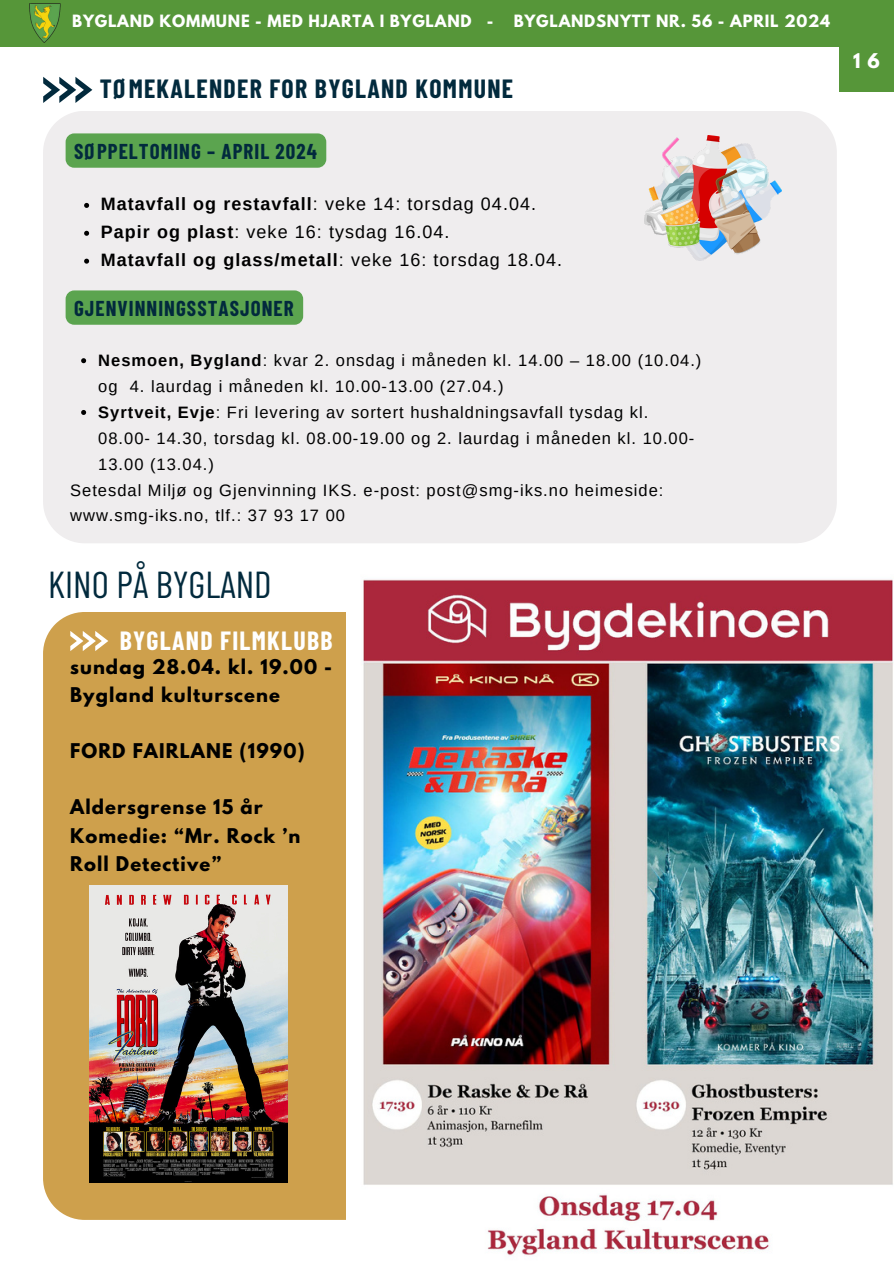
<style>
.page{position:relative;width:894px;height:1264px;background:#fff}
.page>*{position:absolute;margin:0;border:0;box-sizing:border-box;transform-origin:0 0}
.t1{font:37.5px "Barlow Condensed";color:#022a3d}
.t2{font:700 25.65px "Barlow Condensed";letter-spacing:.05em;color:#022a3d}
.t3{font:700 25.65px "Barlow Condensed";letter-spacing:.05em;color:#fff}
.t4{font:700 21px "Barlow Condensed";letter-spacing:.05em;color:#022a3d}
.t5{font:18px/27.9px "Arimo";letter-spacing:.06em;color:#000}
.t6{font:700 18px/28.2px "League Spartan";letter-spacing:.06em;color:#000}
.t7{font:700 18px "League Spartan";color:#fff}
.t8{font:16.5px "Arimo";letter-spacing:.06em;color:#000}
.t9{font:700 15px "League Spartan";letter-spacing:.05em;color:#fff}
.s1{font-weight:700}
</style>
<div class="page">
<div style="left:0;top:0;width:893px;height:46px;background:#569639"></div>
<div style="left:839px;top:34px;width:54px;height:58px;background:#569639"></div>
<img style="left:29px;top:3px;width:32px;height:40px">
<div style="left:43px;top:111px;width:793px;height:432px;background:#efedee"></div>
<div style="left:43px;top:612px;width:303px;height:607px;background:#cea04c"></div>
<svg style="left:43px;top:77px;width:49px;height:26px"></svg>
<svg style="left:70px;top:631px;width:38px;height:20px"></svg>
<img style="left:644px;top:136px;width:137px;height:125px">
<img style="left:89px;top:885px;width:198px;height:297px">
<img style="left:363px;top:579px;width:530px;height:677px">
<svg style="left:84px;top:203px;width:5px;height:5px"></svg>
<svg style="left:84px;top:231px;width:5px;height:5px"></svg>
<svg style="left:84px;top:259px;width:5px;height:5px"></svg>
<svg style="left:81px;top:358px;width:5px;height:5px"></svg>
<svg style="left:81px;top:410px;width:5px;height:5px"></svg>
<div style="left:66px;top:133px;width:260px;height:35px;background:#5ba44f"></div>
<div style="left:66px;top:290px;width:237px;height:35px;background:#5ba44f"></div>
<p class="t9" style="left:72px;top:14px;width:422px">BYGLAND KOMMUNE - MED HJARTA I BYGLAND -</p>
<p class="t9" style="left:513px;top:14px;width:318px">BYGLANDSNYTT NR. 56 - APRIL 2024</p>
<h2 class="t2" style="left:100px;top:73px;width:414px">TØMEKALENDER FOR BYGLAND KOMMUNE</h2>
<p class="t4" style="left:74px;top:138px;width:244px">SØPPELTOMING – APRIL 2024</p>
<p class="t5" style="left:101px;top:190px;width:463px"><span class="s1">Matavfall og restavfall</span>: veke 14: torsdag 04.04.<br><span class="s1">Papir og plast</span>: veke 16: tysdag 16.04.<br><span class="s1">Matavfall og glass/metall</span>: veke 16: torsdag 18.04.</p>
<p class="t4" style="left:74px;top:295px;width:221px">GJENVINNINGSSTASJONER</p>
<p class="t8" style="left:98px;top:351px;width:604px"><span class="s1">Nesmoen, Bygland</span>: kvar 2. onsdag i måneden kl. 14.00 – 18.00 (10.04.)</p>
<p class="t8" style="left:98px;top:377px;width:407px">og 4. laurdag i måneden kl. 10.00-13.00 (27.04.)</p>
<p class="t8" style="left:98px;top:403px;width:551px"><span class="s1">Syrtveit, Evje</span>: Fri levering av sortert hushaldningsavfall tysdag kl.</p>
<p class="t8" style="left:98px;top:429px;width:597px">08.00- 14.30, torsdag kl. 08.00-19.00 og 2. laurdag i måneden kl. 10.00-</p>
<p class="t8" style="left:98px;top:455px;width:117px">13.00 (13.04.)</p>
<p class="t8" style="left:70px;top:480px;width:594px">Setesdal Miljø og Gjenvinning IKS. e-post: post@smg-iks.no heimeside:</p>
<p class="t8" style="left:70px;top:506px;width:276px">www.smg-iks.no, tlf.: 37 93 17 00</p>
<h1 class="t1" style="left:48px;top:561px;width:225px">KINO PÅ BYGLAND</h1>
<h2 class="t3" style="left:120px;top:624px;width:214px">BYGLAND FILMKLUBB</h2>
<p class="t6" style="left:70px;top:654px;width:263px">sundag 28.04. kl. 19.00 -<br>Bygland kulturscene</p>
<p class="t6" style="left:70px;top:739px;width:236px">FORD FAIRLANE (1990)</p>
<p class="t6" style="left:70px;top:795px;width:232px">Aldersgrense 15 år<br>Komedie: “Mr. Rock ’n<br>Roll Detective”</p>
<p class="t7" style="left:852px;top:51px;width:28px">1 6</p>
</div>
